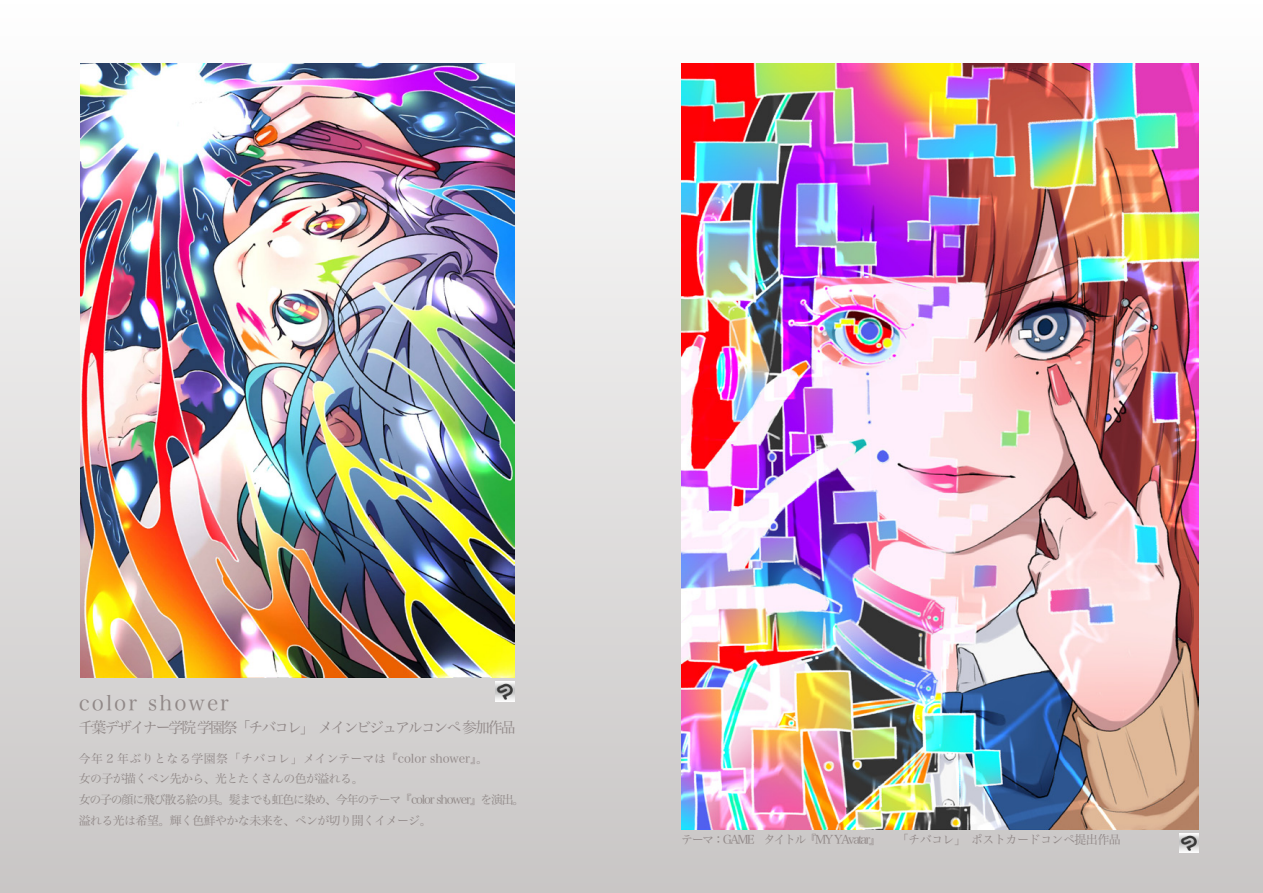
<style>
.page{position:relative;width:1263px;height:893px;background:#fff}
.page>*{position:absolute;margin:0;border:0;box-sizing:border-box;transform-origin:0 0}
.t1{font:21px "Hira Min Pro W3";letter-spacing:.1em;color:#908887}
.t2{font:15px "Hira Min Pro W3";letter-spacing:-.135em;color:#908887}
.t3{font:12px/21px "Hira Min Pro W3";letter-spacing:-.1em;color:#908887}
.t4{font:12px/19.5px "Hira Min Pro W3";letter-spacing:-.005em;color:#908887}
.t5{font:12px "Hira Min Pro W3";letter-spacing:-.135em;color:#908887}
.t6{font:12px "Hira Min Pro W3";letter-spacing:-.045em;color:#908887}
</style>
<div class="page">
<div style="left:0;top:0;width:1263px;height:893px;background:linear-gradient(to bottom,#fefdfe,#c8c5c4)"></div>
<img style="left:80px;top:64px;width:434px;height:614px">
<img style="left:681px;top:64px;width:517px;height:765px">
<img style="left:495px;top:682px;width:19px;height:19px">
<img style="left:1179px;top:833px;width:19px;height:19px">
<h1 class="t1" style="left:79px;top:686px;width:152px">color shower</h1>
<p class="t2" style="left:79px;top:715px;width:438px">千葉デザイナー学院 学園祭「チバコレ」　メインビジュアルコンペ 参加作品</p>
<p class="t4" style="left:79px;top:748px;width:411px">今年 2 年ぶりとなる学園祭「チバコレ」メインテーマは『color shower』。女の子が描くペン先から、光とたくさんの色が溢れる。</p>
<p class="t3" style="left:79px;top:788px;width:447px">女の子の顔に飛び散る絵の具。髪までも虹色に染め、今年のテーマ『color shower』を演出。溢れる光は希望。輝く色鮮やかな未来を、ペンが切り開くイメージ。</p>
<p class="t5" style="left:681px;top:829px;width:201px">テーマ：GAME　タイトル『MY YAvatar』</p>
<p class="t6" style="left:897px;top:829px;width:226px">「チバコレ」　ポストカードコンペ提出作品</p>
</div>
